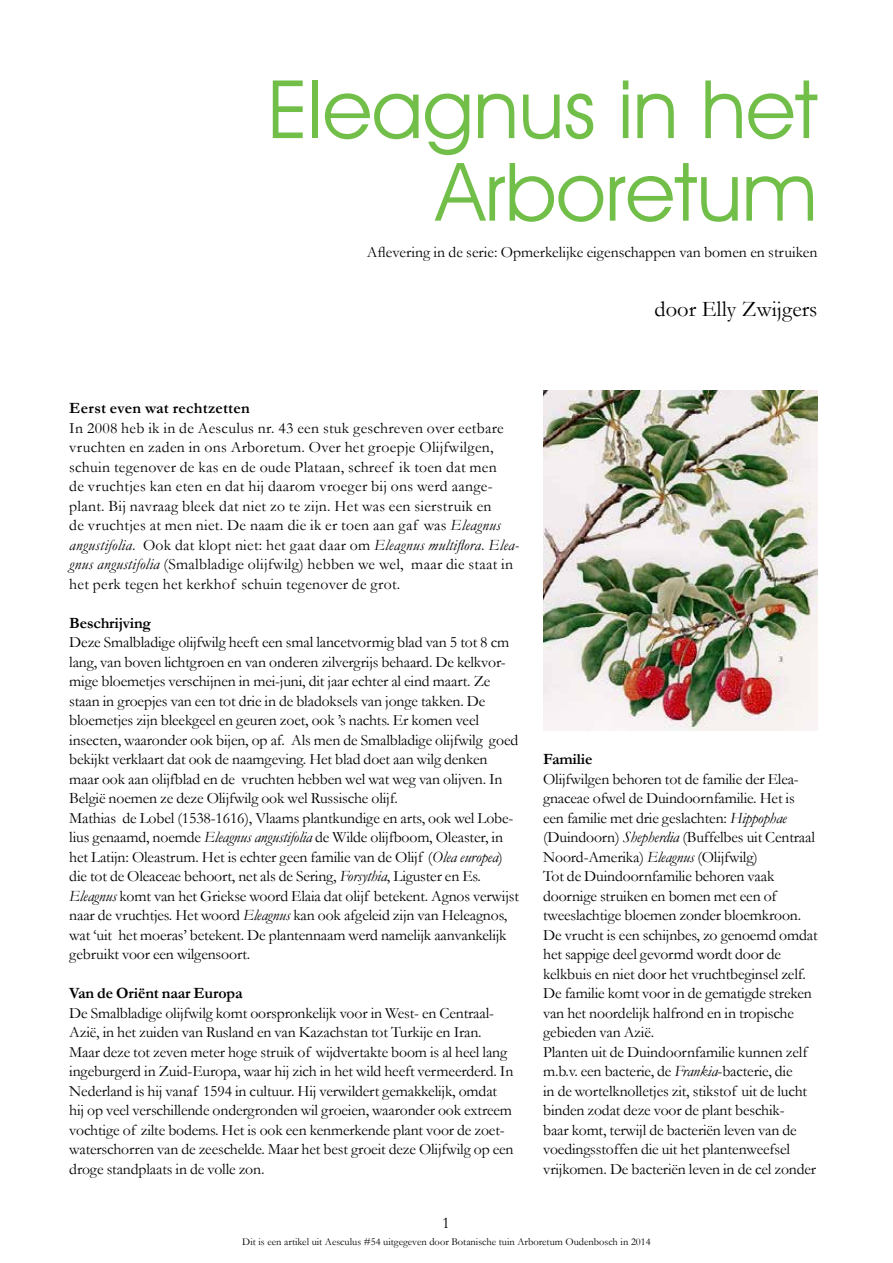
<style>
.page{position:relative;width:893px;height:1263px;background:#fff}
.page>*{position:absolute;margin:0;border:0;box-sizing:border-box;transform-origin:0 0}
.t1{font:81px/82.5px "Avant Garde IT Cby BT";color:#71bf48;text-align:right}
.t2{font:22.5px "Garamond";color:#000}
.t3{font:16.5px "Garamond";color:#000}
.t4{font:15.75px/19.5px "Garamond";letter-spacing:-.01em;color:#000}
.t5{font:15.75px/19.5px "Garamond";letter-spacing:.015em;color:#000}
.t6{font:700 15.75px "Garamond";letter-spacing:-.01em;color:#000}
.t7{font:700 15.75px "Garamond";letter-spacing:.015em;color:#000}
.t8{font:10.5px "Garamond";color:#000}
.s1{font-style:italic}
</style>
<div class="page">
<img style="left:543px;top:390px;width:275px;height:340px">
<h1 class="t1" style="left:267px;top:67px;width:551px">Eleagnus in het<br>Arboretum</h1>
<p class="t4" style="left:367px;top:242px;width:452px">Aflevering in de serie: Opmerkelijke eigenschappen van bomen en struiken</p>
<h2 class="t2" style="left:654px;top:293px;width:164px">door Elly Zwijgers</h2>
<p class="t7" style="left:69px;top:397px;width:182px">Eerst even wat rechtzetten</p>
<p class="t5" style="left:69px;top:417px;width:451px">In 2008 heb ik in de Aesculus nr. 43 een stuk geschreven over eetbare vruchten en zaden in ons Arboretum. Over het groepje Olijfwilgen, schuin tegenover de kas en de oude Plataan, schreef ik toen dat men<br>de vruchtjes kan eten en dat hij daarom vroeger bij ons werd aange&shy;plant. Bij navraag bleek dat niet zo te zijn. Het was een sierstruik en<br>de vruchtjes at men niet. De naam die ik er toen aan gaf was <span class="s1">Eleagnus angustifolia</span>. Ook dat klopt niet: het gaat daar om <span class="s1">Eleagnus multiflora</span>. <span class="s1">Elea&shy;gnus angustifolia</span> (Smalbladige olijfwilg) hebben we wel, maar die staat in het perk tegen het kerkhof schuin tegenover de grot.</p>
<p class="t6" style="left:69px;top:612px;width:83px">Beschrijving</p>
<p class="t4" style="left:69px;top:632px;width:451px">Deze Smalbladige olijfwilg heeft een smal lancetvormig blad van 5 tot 8 cm lang, van boven lichtgroen en van onderen zilvergrijs behaard. De kelkvor&shy;mige bloemetjes verschijnen in mei-juni, dit jaar echter al eind maart. Ze staan in groepjes van een tot drie in de bladoksels van jonge takken. De bloemetjes zijn bleekgeel en geuren zoet, ook ’s nachts. Er komen veel insecten, waaronder ook bijen, op af. Als men de Smalbladige olijfwilg goed bekijkt verklaart dat ook de naamgeving. Het blad doet aan wilg denken maar ook aan olijfblad en de vruchten hebben wel wat weg van olijven. In België noemen ze deze Olijfwilg ook wel Russische olijf.<br>Mathias de Lobel (1538-1616), Vlaams plantkundige en arts, ook wel Lobe&shy;lius genaamd, noemde <span class="s1">Eleagnus angustifolia</span> de Wilde olijfboom, Oleaster, in het Latijn: Oleastrum. Het is echter geen familie van de Olijf (<span class="s1">Olea europea</span>) die tot de Oleaceae behoort, net als de Sering, <span class="s1">Forsythia</span>, Liguster en Es.<br><span class="s1">Eleagnus</span> komt van het Griekse woord Elaia dat olijf betekent. Agnos verwijst naar de vruchtjes. Het woord <span class="s1">Eleagnus</span> kan ook afgeleid zijn van Heleagnos, wat ‘uit het moeras’ betekent. De plantennaam werd namelijk aanvankelijk gebruikt voor een wilgensoort.</p>
<p class="t6" style="left:69px;top:982px;width:175px">Van de Oriënt naar Europa</p>
<p class="t4" style="left:69px;top:1002px;width:446px">De Smalbladige olijfwilg komt oorspronkelijk voor in West- en Centraal-Azië, in het zuiden van Rusland en van Kazachstan tot Turkije en Iran.<br>Maar deze tot zeven meter hoge struik of wijdvertakte boom is al heel lang ingeburgerd in Zuid-Europa, waar hij zich in het wild heeft vermeerderd. In Nederland is hij vanaf 1594 in cultuur. Hij verwildert gemakkelijk, omdat hij op veel verschillende ondergronden wil groeien, waaronder ook extreem vochtige of zilte bodems. Het is ook een kenmerkende plant voor de zoet&shy;waterschorren van de zeeschelde. Maar het best groeit deze Olijfwilg op een droge standplaats in de volle zon.</p>
<p class="t6" style="left:543px;top:748px;width:51px">Familie</p>
<p class="t4" style="left:543px;top:768px;width:276px">Olijfwilgen behoren tot de familie der Elea&shy;gnaceae ofwel de Duindoornfamilie. Het is een familie met drie geslachten: <span class="s1">Hippophae </span>(Duindoorn) <span class="s1">Shepherdia</span> (Buffelbes uit Centraal Noord-Amerika) <span class="s1">Eleagnus</span> (Olijfwilg)<br>Tot de Duindoornfamilie behoren vaak doornige struiken en bomen met een of tweeslachtige bloemen zonder bloemkroon.<br>De vrucht is een schijnbes, zo genoemd omdat het sappige deel gevormd wordt door de kelkbuis en niet door het vruchtbeginsel zelf.<br>De familie komt voor in de gematigde streken van het noordelijk halfrond en in tropische gebieden van Azië.<br>Planten uit de Duindoornfamilie kunnen zelf m.b.v. een bacterie, de <span class="s1">Frankia</span>-bacterie, die<br>in de wortelknolletjes zit, stikstof uit de lucht binden zodat deze voor de plant beschik-<br>baar komt, terwijl de bacteriën leven van de voedingsstoffen die uit het plantenweefsel vrijkomen. De bacteriën leven in de cel zonder</p>
<p class="t3" style="left:442px;top:1212px;width:9px">1</p>
<p class="t8" style="left:242px;top:1235px;width:410px">Dit is een artikel uit Aesculus #54 uitgegeven door Botanische tuin Arboretum Oudenbosch in 2014</p>
</div>
